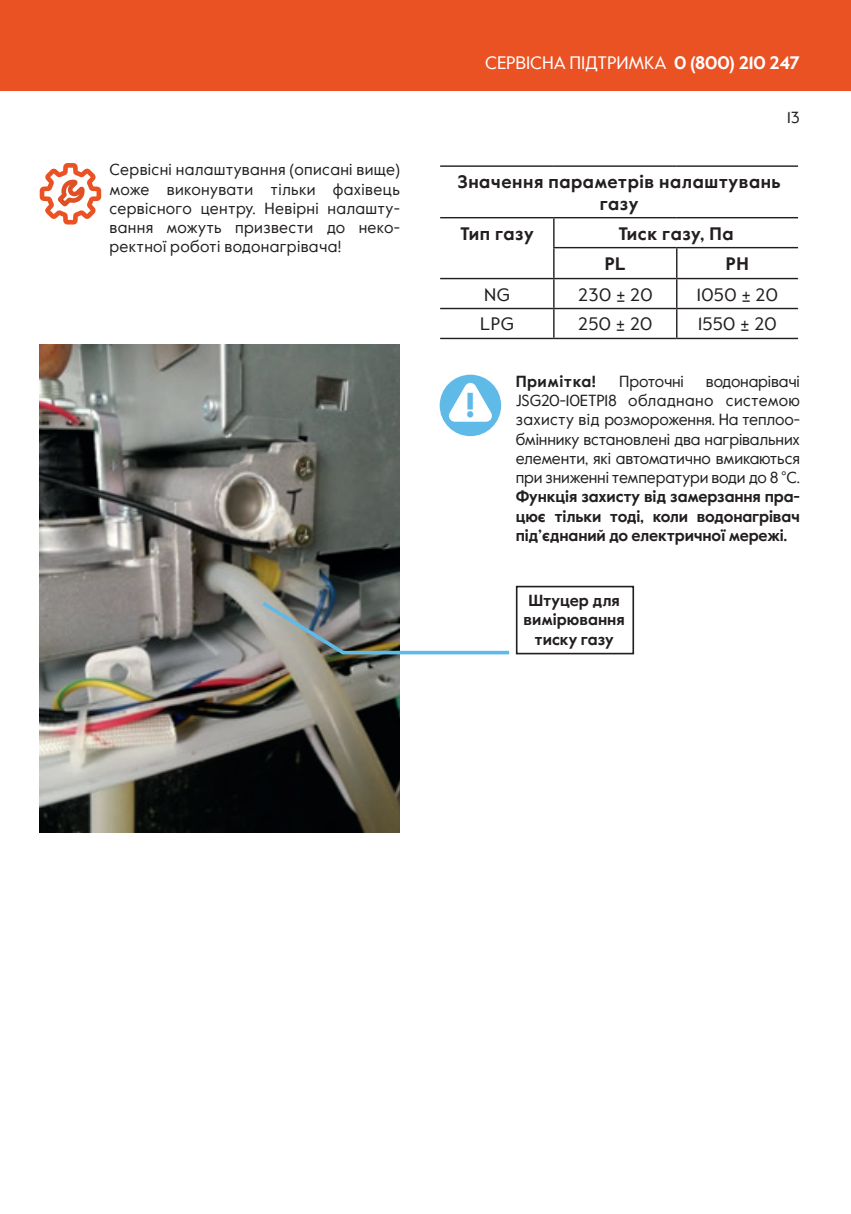
<style>
.page{position:relative;width:851px;height:1214px;background:#fff}
.page>*{position:absolute;margin:0;border:0;box-sizing:border-box;transform-origin:0 0}
.t1{font:900 34.4px "Value Sans Pro";color:#60bae8}
.t2{font:700 18px/21.6px "Value Sans Pro";letter-spacing:.03em;color:#231f20;text-align:center}
.t3{font:18px "Value Sans Pro";letter-spacing:.03em;color:#231f20}
.t4{font:18px "Value Sans Pro";letter-spacing:-.005em;color:#fff}
.t5{font:16px/19.2px "Value Sans Pro";letter-spacing:-.01em;color:#231f20;text-align:justify}
.t6{font:700 16px/19.2px "Value Sans Pro";letter-spacing:-.01em;color:#231f20;text-align:justify}
.t7{font:700 16px "Value Sans Pro";letter-spacing:.03em;color:#231f20}
.s1{font-weight:700}
</style>
<div class="page">
<div style="left:0;top:0;width:850px;height:91px;background:#ea5123"></div>
<div style="left:516px;top:585px;width:118px;height:69px;border:2px solid #231f20"></div>
<hr style="left:440px;top:165px;width:113px;height:2px;background:#231f20">
<hr style="left:553px;top:165px;width:123px;height:2px;background:#231f20">
<hr style="left:676px;top:165px;width:121px;height:2px;background:#231f20">
<hr style="left:440px;top:217px;width:113px;height:1px;background:#231f20">
<hr style="left:553px;top:217px;width:123px;height:1px;background:#231f20">
<svg style="left:553px;top:218px;width:1px;height:29px"></svg>
<hr style="left:676px;top:217px;width:121px;height:1px;background:#231f20">
<hr style="left:553px;top:247px;width:123px;height:1px;background:#231f20">
<hr style="left:553px;top:248px;width:1px;height:30px;background:#231f20">
<hr style="left:676px;top:247px;width:121px;height:1px;background:#231f20">
<hr style="left:676px;top:248px;width:1px;height:30px;background:#231f20">
<hr style="left:440px;top:278px;width:113px;height:1px;background:#231f20">
<hr style="left:553px;top:278px;width:123px;height:1px;background:#231f20">
<hr style="left:676px;top:278px;width:121px;height:1px;background:#231f20">
<hr style="left:440px;top:308px;width:113px;height:1px;background:#231f20">
<hr style="left:553px;top:308px;width:123px;height:1px;background:#231f20">
<svg style="left:553px;top:279px;width:1px;height:59px"></svg>
<hr style="left:676px;top:308px;width:121px;height:1px;background:#231f20">
<svg style="left:676px;top:279px;width:1px;height:59px"></svg>
<hr style="left:440px;top:338px;width:113px;height:1px;background:#231f20">
<hr style="left:553px;top:338px;width:123px;height:1px;background:#231f20">
<hr style="left:676px;top:338px;width:121px;height:1px;background:#231f20">
<img style="left:40px;top:345px;width:360px;height:487px">
<svg style="left:258px;top:598px;width:252px;height:58px"></svg>
<svg style="left:40px;top:163px;width:61px;height:61px"></svg>
<div style="left:439px;top:374px;width:62px;height:62px;background:#60bae8;border-radius:50%"></div>
<svg style="left:447px;top:382px;width:46px;height:39px"></svg>
<p class="t4" style="left:485px;top:51px;width:316px">СЕРВІСНА ПІДТРИМКА <span class="s1">0 (800) 210 247</span></p>
<p class="t5" style="left:787px;top:108px;width:14px">13</p>
<p class="t5" style="left:109px;top:160px;width:292px">Сервісні налаштування (описані вище) може виконувати тільки фахівець сервісного центру. Невірні налашту&shy;вання можуть призвести до неко&shy;ректної роботі водонагрівача!</p>
<p class="t2" style="left:457px;top:172px;width:325px">Значення параметрів налаштувань газу</p>
<p class="t2" style="left:460px;top:223px;width:75px">Тип газу</p>
<p class="t2" style="left:604px;top:219px;width:130px;line-height:30px;text-align:left;text-indent:14px">Тиск газу, Па<br>PL</p>
<p class="t2" style="left:725px;top:253px;width:24px">PH</p>
<p class="t3" style="left:484px;top:283px;width:27px">NG</p>
<p class="t3" style="left:578px;top:283px;width:76px">230 ± 20</p>
<p class="t3" style="left:696px;top:283px;width:82px">1050 ± 20</p>
<p class="t3" style="left:480px;top:313px;width:35px">LPG</p>
<p class="t3" style="left:578px;top:313px;width:75px">250 ± 20</p>
<p class="t3" style="left:698px;top:313px;width:80px">1550 ± 20</p>
<h1 class="t1" style="left:466px;top:384px;width:11px">!</h1>
<p class="t7" style="left:515px;top:372px;width:82px">Примітка!</p>
<p class="t5" style="left:619px;top:372px;width:66px">Проточні</p>
<p class="t5" style="left:515px;top:372px;width:286px;text-indent:190px">водонарівачі JSG20-10ETP18 обладнано системою захисту від розмороження. На теплоо&shy;бміннику встановлені два нагрівальних елементи, які автоматично вмикаються при зниженні температури води до 8 °С.</p>
<p class="t6" style="left:515px;top:488px;width:286px">Функція захисту від замерзання пра&shy;цює тільки тоді, коли водонагрівач під’єднаний до електричної мережі.</p>
<p class="t6" style="left:523px;top:591px;width:103px;text-align:center">Штуцер для вимірювання тиску газу</p>
</div>
